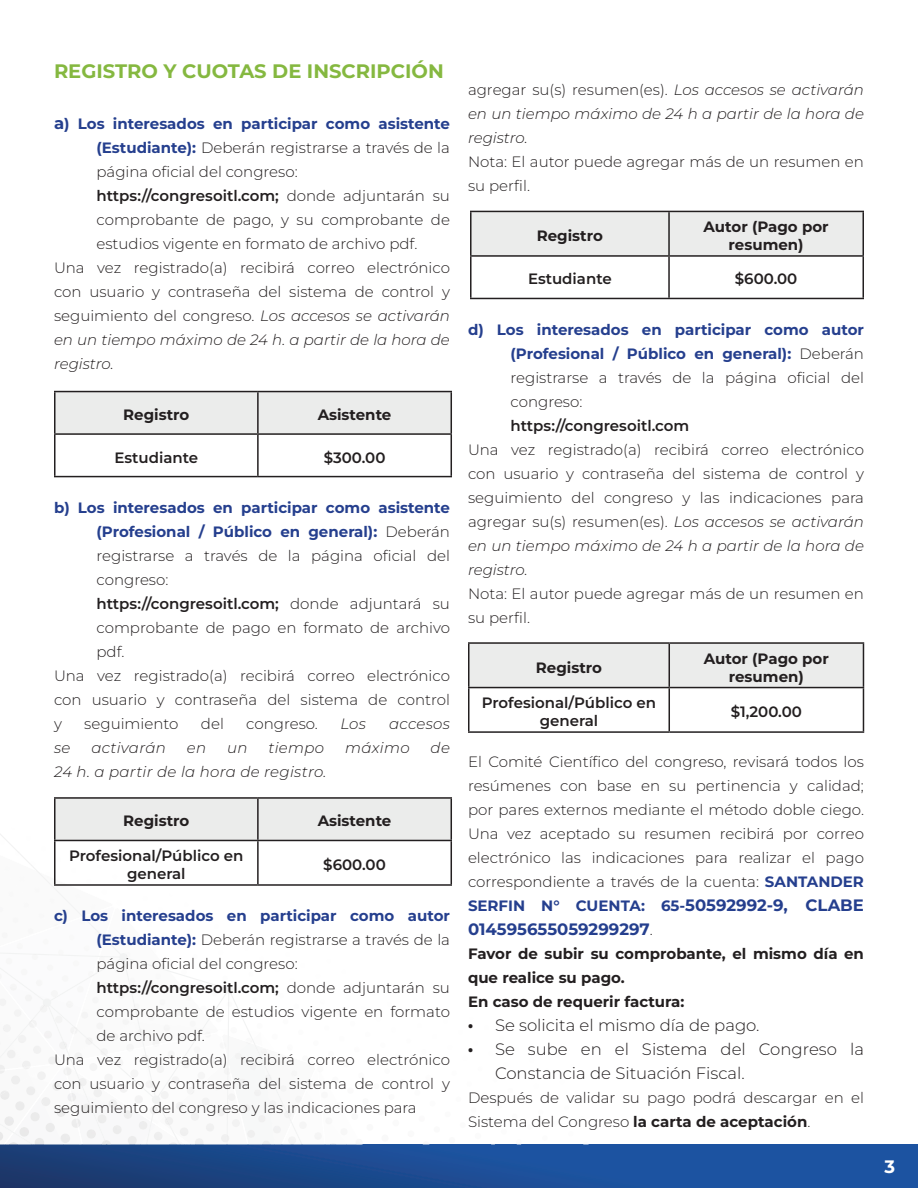
<style>
.page{position:relative;width:918px;height:1188px;background:#fff}
.page>*{position:absolute;margin:0;border:0;box-sizing:border-box;transform-origin:0 0}
.t1{font:700 19.5px "Montserrat";color:#85b840}
.t2{font:700 18px "Montserrat";color:#fff}
.t3{font:300 16.5px/24px "Montserrat";color:#231f20}
.t4{font:700 16.5px "Montserrat";color:#253f8e}
.t5{font:300 15px/24px "Montserrat";color:#231f20;text-align:justify}
.t6{font:700 15px/24px "Montserrat";color:#253f8e;text-align:justify}
.t7{font:700 15px/18px "Montserrat";color:#231f20;text-align:center}
.t8{font:italic 300 15px/24px "Montserrat";letter-spacing:.015em;color:#231f20;text-align:justify}
.t9{font:600 15px/18px "Montserrat";color:#231f20;text-align:center}
.s1{font-weight:700;font-size:16.5px;color:#253f8e}
.s2{font-weight:700;color:#253f8e}
.s3{font-weight:600}
.s4{font-style:italic}
.s5{font-weight:300;color:#231f20}
.s6{font-style:normal}
.s7{font-weight:300;font-size:15px;color:#231f20}
.s8{font-family:"Hello Winter";font-weight:400}
.s9{font-weight:700}
</style>
<div class="page">
<svg style="left:0;top:1144px;width:918px;height:44px;background:#1b4b91"></svg>
<svg style="left:0;top:851px;width:590px;height:294px"></svg>
<div style="left:56px;top:392px;width:395px;height:41px;background:#ebeceb"></div>
<hr style="left:54px;top:391px;width:204px;height:1px;background:#231f20">
<hr style="left:54px;top:392px;width:2px;height:41px;background:#231f20">
<hr style="left:258px;top:391px;width:194px;height:1px;background:#231f20">
<hr style="left:257px;top:392px;width:2px;height:41px;background:#231f20">
<hr style="left:451px;top:392px;width:1px;height:41px;background:#231f20">
<hr style="left:54px;top:433px;width:204px;height:2px;background:#231f20">
<hr style="left:54px;top:435px;width:2px;height:41px;background:#231f20">
<hr style="left:258px;top:433px;width:194px;height:2px;background:#231f20">
<hr style="left:257px;top:435px;width:2px;height:41px;background:#231f20">
<hr style="left:451px;top:435px;width:1px;height:41px;background:#231f20">
<hr style="left:54px;top:476px;width:204px;height:1px;background:#231f20">
<hr style="left:258px;top:476px;width:194px;height:1px;background:#231f20">
<div style="left:56px;top:799px;width:395px;height:41px;background:#ebeceb"></div>
<hr style="left:54px;top:797px;width:204px;height:2px;background:#231f20">
<hr style="left:54px;top:799px;width:2px;height:41px;background:#231f20">
<hr style="left:258px;top:797px;width:194px;height:2px;background:#231f20">
<hr style="left:257px;top:799px;width:2px;height:41px;background:#231f20">
<hr style="left:451px;top:799px;width:1px;height:41px;background:#231f20">
<hr style="left:54px;top:840px;width:204px;height:1px;background:#231f20">
<hr style="left:54px;top:841px;width:2px;height:43px;background:#231f20">
<hr style="left:258px;top:840px;width:194px;height:1px;background:#231f20">
<hr style="left:257px;top:841px;width:2px;height:43px;background:#231f20">
<hr style="left:451px;top:841px;width:1px;height:43px;background:#231f20">
<hr style="left:54px;top:884px;width:204px;height:2px;background:#231f20">
<hr style="left:258px;top:884px;width:194px;height:2px;background:#231f20">
<div style="left:472px;top:212px;width:390px;height:43px;background:#ebeceb"></div>
<hr style="left:470px;top:211px;width:199px;height:1px;background:#231f20">
<hr style="left:470px;top:212px;width:2px;height:43px;background:#231f20">
<hr style="left:669px;top:211px;width:195px;height:1px;background:#231f20">
<hr style="left:668px;top:212px;width:2px;height:43px;background:#231f20">
<hr style="left:862px;top:212px;width:2px;height:43px;background:#231f20">
<hr style="left:470px;top:255px;width:199px;height:2px;background:#231f20">
<hr style="left:470px;top:257px;width:2px;height:41px;background:#231f20">
<hr style="left:669px;top:255px;width:195px;height:2px;background:#231f20">
<hr style="left:668px;top:257px;width:2px;height:41px;background:#231f20">
<hr style="left:862px;top:257px;width:2px;height:41px;background:#231f20">
<hr style="left:470px;top:298px;width:199px;height:1px;background:#231f20">
<hr style="left:669px;top:298px;width:195px;height:1px;background:#231f20">
<div style="left:470px;top:644px;width:393px;height:43px;background:#ebeceb"></div>
<hr style="left:468px;top:642px;width:201px;height:2px;background:#231f20">
<hr style="left:468px;top:644px;width:2px;height:43px;background:#231f20">
<hr style="left:669px;top:642px;width:195px;height:2px;background:#231f20">
<hr style="left:669px;top:644px;width:1px;height:43px;background:#231f20">
<hr style="left:863px;top:644px;width:1px;height:43px;background:#231f20">
<hr style="left:468px;top:687px;width:201px;height:1px;background:#231f20">
<hr style="left:468px;top:688px;width:2px;height:43px;background:#231f20">
<hr style="left:669px;top:687px;width:195px;height:1px;background:#231f20">
<hr style="left:669px;top:688px;width:1px;height:43px;background:#231f20">
<hr style="left:863px;top:688px;width:1px;height:43px;background:#231f20">
<hr style="left:468px;top:731px;width:201px;height:2px;background:#231f20">
<hr style="left:669px;top:731px;width:195px;height:2px;background:#231f20">
<p class="t1" style="left:54px;top:58px;width:391px">REGISTRO Y CUOTAS DE INSCRIPCIÓN</p>
<p class="t5" style="left:97px;top:111px;width:355px;text-indent:-43px"><span class="s1">a</span><span class="s2">) Los interesados en participar como asistente (Estudiante):</span> Deberán registrarse a través de la página oficial del congreso:</p>
<p class="t5" style="left:97px;top:183px;width:355px"><span class="s3">https://congresoitl.com;</span> donde adjuntarán su comprobante de pago, y su comprobante de estudios vigente en formato de archivo pdf.</p>
<p class="t5" style="left:54px;top:255px;width:398px">Una vez registrado(a) recibirá correo electrónico con usuario y contraseña del sistema de control y seguimiento del congreso. <span class="s4">Los accesos se activarán en un tiempo máximo de 24 h. a partir de la hora de registro.</span></p>
<p class="t7" style="left:123px;top:405px;width:68px">Registro</p>
<p class="t7" style="left:318px;top:405px;width:75px">Asistente</p>
<p class="t9" style="left:114px;top:448px;width:85px">Estudiante</p>
<p class="t9" style="left:324px;top:448px;width:63px">$300.00</p>
<p class="t6" style="left:97px;top:495px;width:355px;text-indent:-43px">b) Los interesados en participar como asistente (Profesional / Público en general): <span class="s5">Deberán registrarse a través de la página oficial del congreso:</span></p>
<p class="t5" style="left:97px;top:591px;width:355px"><span class="s3">https://congresoitl.com;</span> donde adjuntará su comprobante de pago en formato de archivo pdf.</p>
<p class="t5" style="left:54px;top:663px;width:398px">Una vez registrado(a) recibirá correo electrónico con usuario y contraseña del sistema de control y</p>
<p class="t5" style="left:84px;top:711px;width:96px">seguimiento</p>
<p class="t5" style="left:201px;top:711px;width:24px">del</p>
<p class="t5" style="left:246px;top:711px;width:73px">congreso.</p>
<p class="t8" style="left:340px;top:711px;width:27px">Los</p>
<p class="t8" style="left:389px;top:711px;width:62px">accesos</p>
<p class="t8" style="left:54px;top:735px;width:18px">se</p>
<p class="t8" style="left:91px;top:735px;width:76px">activarán</p>
<p class="t8" style="left:187px;top:735px;width:21px">en</p>
<p class="t8" style="left:227px;top:735px;width:22px">un</p>
<p class="t8" style="left:268px;top:735px;width:57px">tiempo</p>
<p class="t8" style="left:345px;top:735px;width:66px">máximo</p>
<p class="t8" style="left:431px;top:735px;width:21px">de</p>
<p class="t8" style="left:54px;top:759px;width:274px">24 h. a partir de la hora de registro.</p>
<p class="t7" style="left:123px;top:812px;width:68px">Registro</p>
<p class="t7" style="left:318px;top:812px;width:75px">Asistente</p>
<p class="t9" style="left:69px;top:846px;width:176px">Profesional/Público en general</p>
<p class="t9" style="left:323px;top:855px;width:64px">$600.00</p>
<p class="t5" style="left:97px;top:903px;width:355px;text-indent:-43px"><span class="s2">c) Los interesados en participar como autor (Estudiante):</span> Deberán registrarse a través de la página oficial del congreso:</p>
<p class="t5" style="left:97px;top:975px;width:355px"><span class="s3">https://congresoitl.com;</span> donde adjuntarán su comprobante de estudios vigente en formato de archivo pdf.</p>
<p class="t5" style="left:54px;top:1047px;width:398px">Una vez registrado(a) recibirá correo electrónico con usuario y contraseña del sistema de control y seguimiento del congreso y las indicaciones para</p>
<p class="t8" style="left:468px;top:77px;width:398px"><span class="s6">agregar su(s) resumen(es).</span> Los accesos se activarán en un tiempo máximo de 24 h a partir de la hora de registro.</p>
<p class="t5" style="left:468px;top:149px;width:397px">Nota: El autor puede agregar más de un resumen en su perfil.</p>
<p class="t7" style="left:537px;top:226px;width:68px">Registro</p>
<p class="t7" style="left:704px;top:217px;width:127px">Autor (Pago por resumen)</p>
<p class="t9" style="left:528px;top:270px;width:85px">Estudiante</p>
<p class="t9" style="left:735px;top:270px;width:64px">$600.00</p>
<p class="t6" style="left:511px;top:317px;width:355px;text-indent:-43px">d) Los interesados en participar como autor (Profesional / Público en general): <span class="s5">Deberán registrarse a través de la página oficial del congreso:</span></p>
<p class="t9" style="left:511px;top:416px;width:180px">https://congresoitl.com</p>
<p class="t5" style="left:468px;top:437px;width:398px">Una vez registrado(a) recibirá correo electrónico con usuario y contraseña del sistema de control y seguimiento del congreso y las indicaciones para agregar su(s) resumen(es). <span class="s4">Los accesos se activarán en un tiempo máximo de 24 h a partir de la hora de registro.</span></p>
<p class="t5" style="left:468px;top:581px;width:397px">Nota: El autor puede agregar más de un resumen en su perfil.</p>
<p class="t7" style="left:536px;top:658px;width:68px">Registro</p>
<p class="t7" style="left:704px;top:649px;width:127px">Autor (Pago por resumen)</p>
<p class="t9" style="left:482px;top:693px;width:176px">Profesional/Público en general</p>
<p class="t9" style="left:731px;top:702px;width:73px">$1,200.00</p>
<p class="t5" style="left:468px;top:749px;width:398px">El Comité Científico del congreso, revisará todos los resúmenes con base en su pertinencia y calidad; por pares externos mediante el método doble ciego.<br>Una vez aceptado su resumen recibirá por correo electrónico las indicaciones para realizar el pago correspondiente a través de la cuenta: <span class="s2">SANTANDER SERFIN N° CUENTA: 65-</span><span class="s1">50592992-9, CLABE</span></p>
<p class="t4" style="left:468px;top:918px;width:186px">014595655059299297<span class="s7">.</span></p>
<p class="t7" style="left:468px;top:941px;width:398px;line-height:24px;text-align:left">Favor de subir su comprobante, el mismo día en que realice su pago.</p>
<p class="t7" style="left:468px;top:992px;width:218px">En caso de requerir factura:</p>
<p class="t3" style="left:468px;top:1012px;width:293px"><span class="s8">•</span> Se solicita el mismo día de pago.</p>
<p class="t3" style="left:495px;top:1036px;width:371px;text-indent:-27px"><span class="s8">•</span> Se sube en el Sistema del Congreso la<br>Constancia de Situación Fiscal.</p>
<p class="t5" style="left:468px;top:1085px;width:397px">Después de validar su pago podrá descargar en el<br>Sistema del Congreso <span class="s9">la carta de aceptación</span>.</p>
<p class="t2" style="left:884px;top:1155px;width:12px">3</p>
</div>
